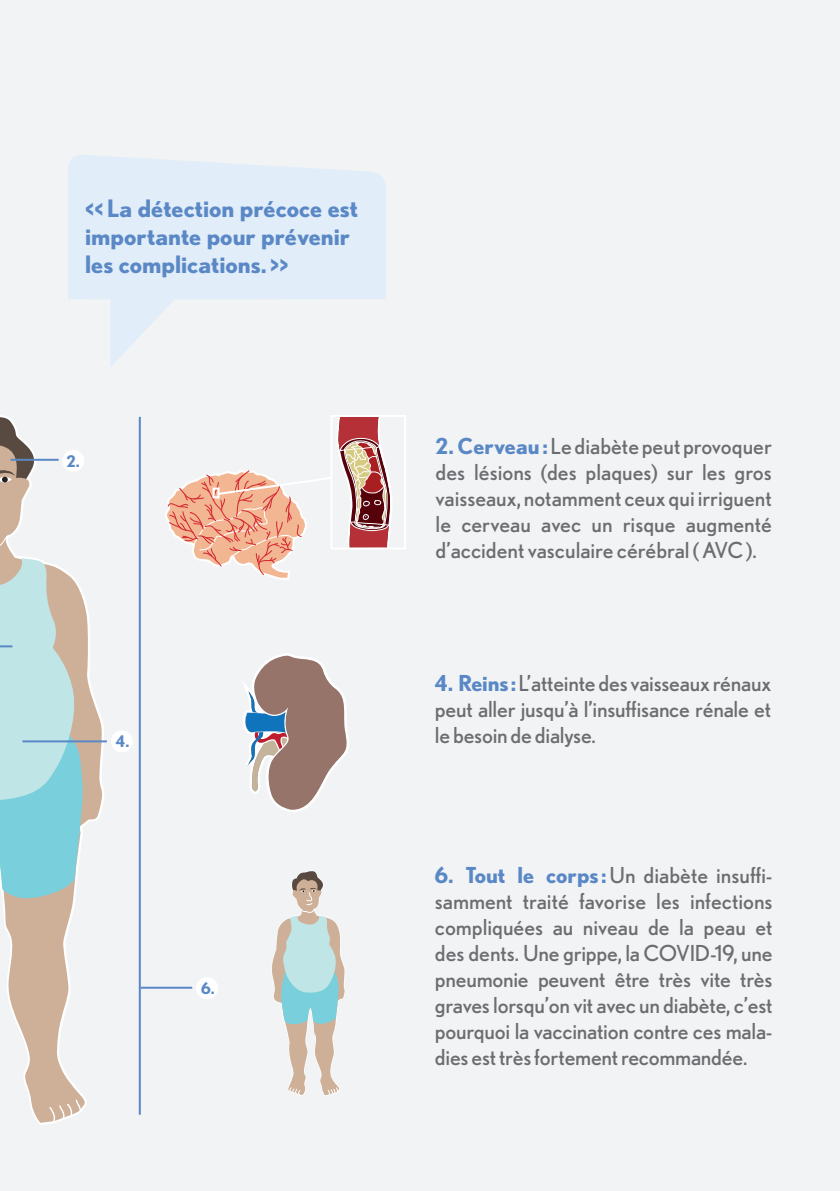
<style>
.page{position:relative;width:840px;height:1191px;background:#fff}
.page>*{position:absolute;margin:0;border:0;box-sizing:border-box;transform-origin:0 0}
.Sprechblase_blau{font:700 24px/28px "Nobel";color:#5a88c6}
.Text_grey_regular{font:22px/26px "Nobel";letter-spacing:-.01em;color:#6c6d70;text-align:justify}
.t1{font:700 16px "Nobel";color:#5a88c6}
.s1{font-weight:700;color:#5a88c6}
</style>
<div class="page">
<div style="left:0;top:0;width:839px;height:1191px;background:#f2f3f4"></div>
<svg style="left:0;top:458px;width:103px;height:667px"></svg>
<svg style="left:48px;top:1098px;width:33px;height:26px"></svg>
<svg style="left:0;top:534px;width:9px;height:14px"></svg>
<svg style="left:0;top:416px;width:36px;height:95px"></svg>
<svg style="left:68px;top:155px;width:318px;height:211px;fill:#e1edf8"></svg>
<div style="left:62px;top:450px;width:22px;height:22px;background:#fff;border-radius:50%"></div>
<div style="left:111px;top:730px;width:22px;height:22px;background:#fff;border-radius:50%"></div>
<hr style="left:10px;top:459px;width:49px;height:2px;background:#5a88c6">
<svg style="left:0;top:558px;width:84px;height:345px;background:#afd5d6"></svg>
<hr style="left:22px;top:740px;width:85px;height:2px;background:#5a88c6">
<svg style="left:243px;top:654px;width:106px;height:158px"></svg>
<svg style="left:272px;top:871px;width:73px;height:225px"></svg>
<div style="left:196px;top:977px;width:22px;height:22px;background:#fff;border-radius:50%"></div>
<hr style="left:141px;top:986px;width:51px;height:2px;background:#5a88c6">
<hr style="left:139px;top:417px;width:2px;height:697px;background:#5a88c6">
<div style="left:330px;top:415px;width:76px;height:134px;border:2px solid #fff"></div>
<svg style="left:165px;top:415px;width:228px;height:164px"></svg>
<p class="Sprechblase_blau" style="left:85px;top:194px;width:274px">&lt;&lt;La détection précoce est importante pour prévenir les complications.&gt;&gt;</p>
<p class="t1" style="left:67px;top:452px;width:15px">2.</p>
<p class="t1" style="left:116px;top:731px;width:15px">4.</p>
<p class="t1" style="left:201px;top:978px;width:15px">6.</p>
<p class="Text_grey_regular" style="left:435px;top:433px;width:337px"><span class="s1">2. Cerveau:</span> Le diabète peut provoquer des lésions (des plaques) sur les gros vaisseaux, notamment ceux qui irriguent le cerveau avec un risque augmenté d’accident vasculaire cérébral (AVC).</p>
<p class="Text_grey_regular" style="left:434px;top:669px;width:337px"><span class="s1">4. Reins :</span>L’atteinte des vaisseaux rénaux peut aller jusqu’à l’insuffisance rénale et le besoin de dialyse.</p>
<p class="Text_grey_regular" style="left:434px;top:861px;width:339px"><span class="s1">6. Tout le corps :</span>Un diabète insuffi&shy;samment traité favorise les infections compliquées au niveau de la peau et des dents. Une grippe, la COVID-19, une pneumonie peuvent être très vite très graves lorsqu’on vit avec un diabète, c’est pourquoi la vaccination contre ces mala&shy;dies est très fortement recommandée.</p>
</div>
